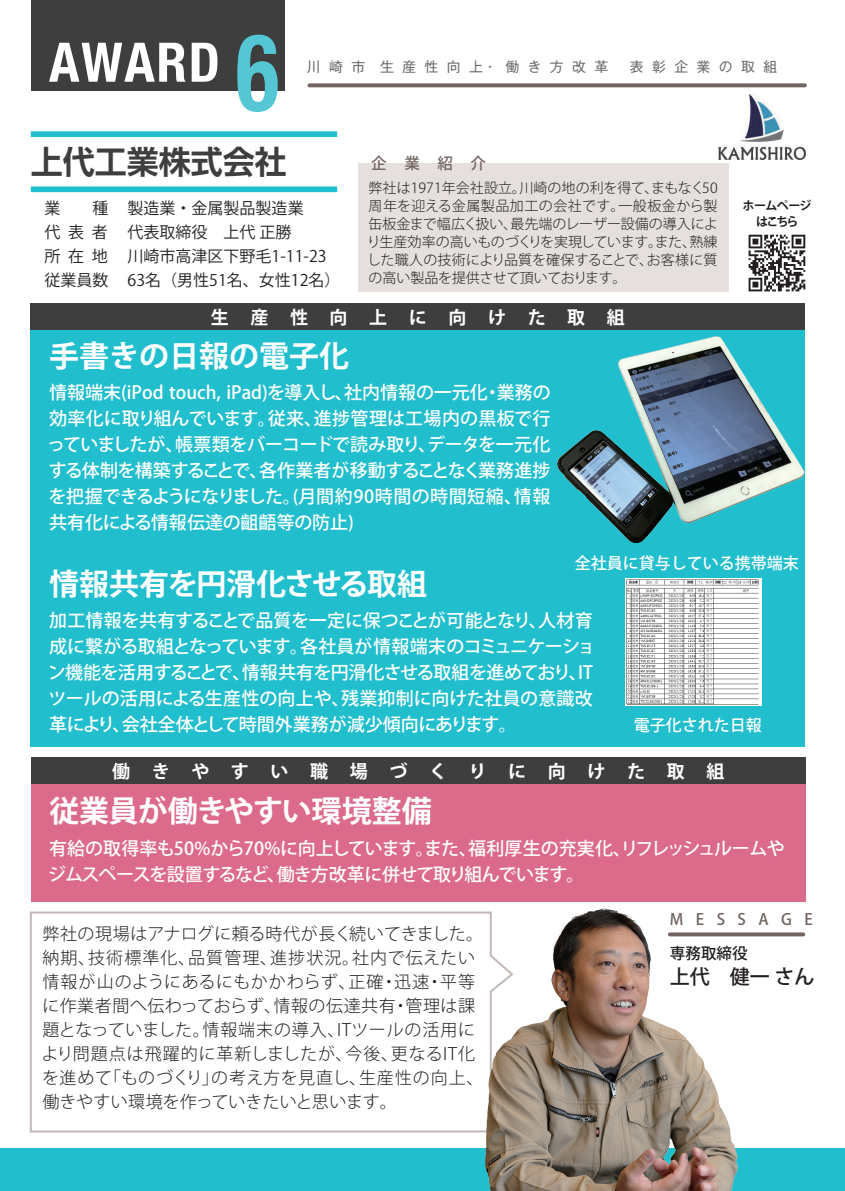
<style>
.page{position:relative;width:845px;height:1191px;background:#fff}
.page>*{position:absolute;margin:0;border:0;box-sizing:border-box;transform-origin:0 0}
.t1{font:700 condensed 54.6px "Helvetica Neue";letter-spacing:.03em;color:#fff}
.t2{font:700 32px "UD Shin Go Pro De";color:#3e3e3f}
.t3{font:700 30px "Koz Go Pr 6 N";color:#fff}
.t4{font:700 30px "Koz Go Pr 6 N";letter-spacing:-.025em;color:#fff}
.t5{font:500 20px "Koz Go Pr 6 N";color:#231f20}
.t6{font:500 18px/26px "Koz Go Pr 6 N";letter-spacing:-.02em;color:#fff;text-align:justify}
.t7{font:500 18px/26px "Koz Go Pr 6 N";letter-spacing:-.04em;color:#fff}
.t8{font:700 18px "Koz Go Pr 6 N";letter-spacing:1.2em;color:#fff}
.t9{font:300 17px/24px "Koz Go Pr 6 N";letter-spacing:.035em;color:#231f20}
.t10{font:16px/24px "Koz Go Pr 6 N";color:#231f20;text-align:justify}
.t11{font:500 16px "Koz Go Pr 6 N";color:#fff}
.t12{font:500 15.6px "Koz Go Pr 6 N";letter-spacing:.8em;color:#726561}
.t13{font:500 15.6px "Koz Go Pr 6 N";color:#231f20}
.t14{font:300 14px/18px "Koz Go Pr 6 N";letter-spacing:-.005em;color:#231f20;text-align:justify}
.t15{font:13.8px "Gothic MB101 Pro";letter-spacing:.605em;color:#6c6d70}
.t16{font:700 12px/16px "Koz Go Pr 6 N";letter-spacing:-.065em;color:#231f20;text-align:center}
.s1{font-size:107.2px;color:#54c6d4}
</style>
<div class="page">
<div style="left:0;top:1148px;width:845px;height:43px;background:#21bece"></div>
<div style="left:31px;top:757px;width:774px;height:144px;background:#dc6a8b"></div>
<div style="left:31px;top:757px;width:774px;height:27px;background:#3e3e3f"></div>
<div style="left:31px;top:303px;width:774px;height:443px;background:#21bece"></div>
<div style="left:31px;top:0;width:254px;height:90px;background:#3e3e3f"></div>
<svg style="left:309px;top:83px;width:496px;height:4px;background:#7e736f"></svg>
<svg style="left:740px;top:932px;width:63px;height:4px"></svg>
<div style="left:31px;top:186px;width:306px;height:6px;background:#21bece"></div>
<div style="left:31px;top:131px;width:306px;height:6px;background:#21bece"></div>
<div style="left:31px;top:303px;width:774px;height:27px;background:#3e3e3f"></div>
<svg style="left:29px;top:911px;width:456px;height:222px"></svg>
<div style="left:358px;top:163px;width:371px;height:129px;background:#e5e0de"></div>
<img style="left:626px;top:579px;width:136px;height:126px">
<svg style="left:748px;top:235px;width:57px;height:56px"></svg>
<img style="left:557px;top:337px;width:246px;height:205px">
<img style="left:485px;top:908px;width:255px;height:283px">
<img style="left:718px;top:94px;width:87px;height:66px">
<h1 class="t1" style="left:49px;top:29px;width:231px">AWARD <span class="s1">6</span></h1>
<p class="t15" style="left:307px;top:55px;width:303px">川崎市 生産性向上・働き方改革</p>
<p class="t15" style="left:630px;top:55px;width:149px">表彰企業の取組</p>
<h2 class="t2" style="left:31px;top:136px;width:257px">上代工業株式会社</h2>
<p class="t10" style="left:45px;top:196px;width:65px">業　　種代表者所在地従業員数</p>
<p class="t10" style="left:128px;top:196px;width:214px;text-align:left">製造業・金属製品製造業<br>代表取締役　上代 正勝<br>川崎市高津区下野毛1-11-23<br>63名（男性51名、女性12名）</p>
<p class="t12" style="left:371px;top:155px;width:116px">企業紹介</p>
<p class="t14" style="left:367px;top:179px;width:352px">弊社は1971年会社設立。川崎の地の利を得て、まもなく50周年を迎える金属製品加工の会社です。一般板金から製缶板金まで幅広く扱い、最先端のレーザー設備の導入により生産効率の高いものづくりを実現しています。また、熟練した職人の技術により品質を確保することで、お客様に質の高い製品を提供させて頂いております。</p>
<p class="t8" style="left:211px;top:307px;width:415px">生産性向上に向けた取組</p>
<h3 class="t3" style="left:49px;top:339px;width:301px">手書きの日報の電子化</h3>
<p class="t6" style="left:47px;top:379px;width:505px">情報端末(iPod touch, iPad)を導入し、社内情報の一元化・業務の効率化に取り組んでいます。従来、進捗管理は工場内の黒板で行っていましたが、帳票類をバーコードで読み取り、データを一元化する体制を構築することで、各作業者が移動することなく業務進捗を把握できるようになりました。(月間約90時間の時間短縮、情報共有化による情報伝達の齟齬等の防止)</p>
<p class="t16" style="left:742px;top:198px;width:70px">ホームページはこちら</p>
<h3 class="t4" style="left:49px;top:567px;width:379px">情報共有を円滑化させる取組</h3>
<p class="t11" style="left:575px;top:554px;width:225px">全社員に貸与している携帯端末</p>
<p class="t6" style="left:48px;top:607px;width:549px;text-align:left">加工情報を共有することで品質を一定に保つことが可能となり、人材育成に繋がる取組となっています。各社員が情報端末のコミュニケーション機能を活用することで、情報共有を円滑化させる取組を進めており、ITツールの活用による生産性の向上や、残業抑制に向けた社員の意識改革により、会社全体として時間外業務が減少傾向にあります。</p>
<p class="t11" style="left:633px;top:716px;width:129px">電子化された日報</p>
<p class="t8" style="left:112px;top:761px;width:614px">働きやすい職場づくりに向けた取組</p>
<h3 class="t3" style="left:49px;top:794px;width:384px">従業員が働きやすい環境整備</h3>
<p class="t7" style="left:48px;top:835px;width:738px">有給の取得率も50%から70%に向上しています。また、福利厚生の充実化、リフレッシュルームやジムスペースを設置するなど、働き方改革に併せて取り組んでいます。</p>
<p class="t9" style="left:41px;top:922px;width:443px">弊社の現場はアナログに頼る時代が長く続いてきました。納期、技術標準化、品質管理、進捗状況。社内で伝えたい情報が山のようにあるにもかかわらず、正確・迅速・平等に作業者間へ伝わっておらず、情報の伝達共有・管理は課題となっていました。情報端末の導入、ITツールの活用により問題点は飛躍的に革新しましたが、今後、更なるIT化を進めて「ものづくり」の考え方を見直し、生産性の向上、働きやすい環境を作っていきたいと思います。</p>
<p class="t12" style="left:670px;top:910px;width:144px">MESSAGE</p>
<p class="t13" style="left:670px;top:944px;width:79px">専務取締役</p>
<p class="t5" style="left:670px;top:965px;width:146px">上代　健一 さん</p>
</div>
